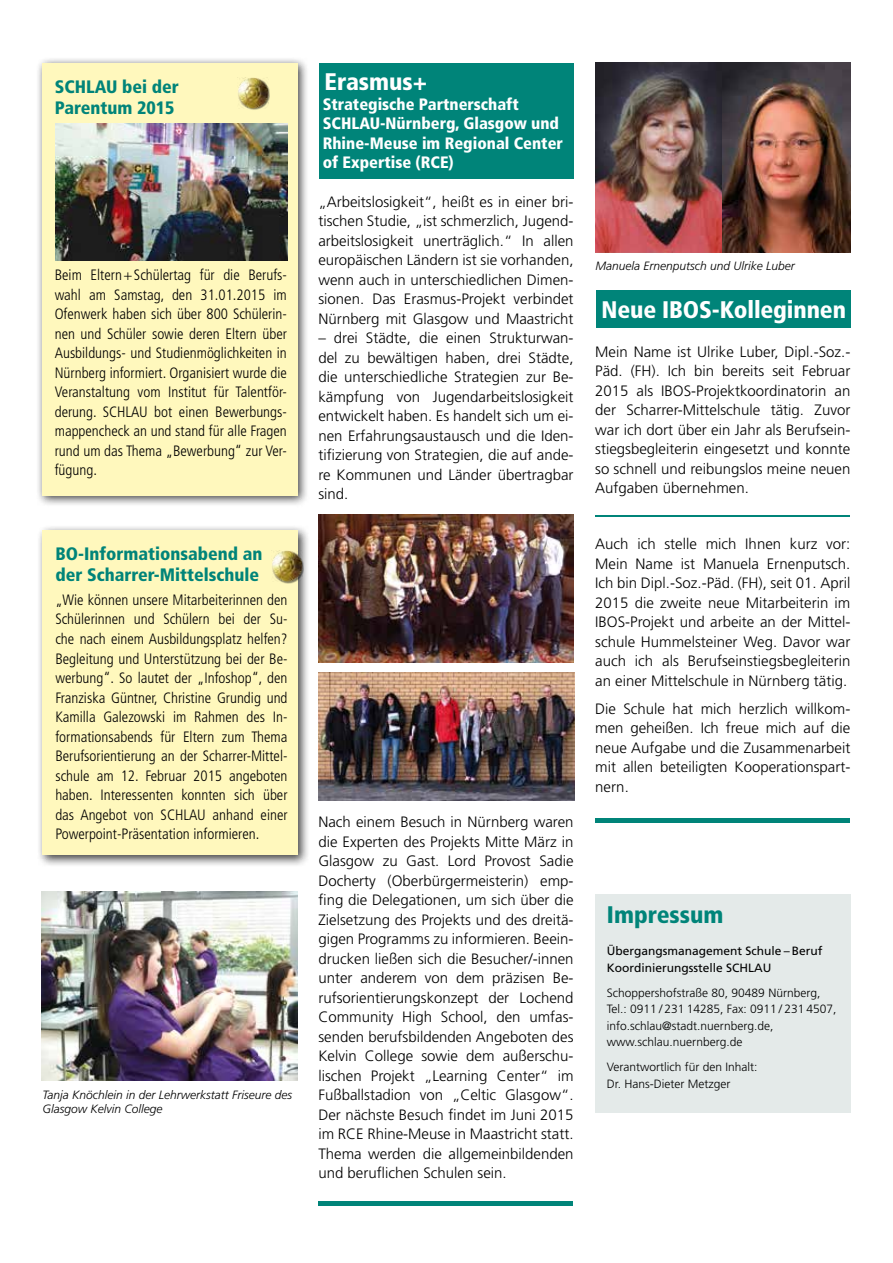
<style>
.page{position:relative;width:893px;height:1263px;background:#fff}
.page>*{position:absolute;margin:0;border:0;box-sizing:border-box;transform-origin:0 0}
.t1{font:900 condensed 24px "Frutiger";letter-spacing:-.005em;color:#fff}
.t2{font:900 condensed 24px "Frutiger";color:#008479}
.t3{font:900 condensed 18px/21px "Frutiger";color:#008479}
.t4{font:900 condensed 16.5px/19.5px "Frutiger";color:#fff}
.t5{font:300 15px/19.5px "Frutiger";color:#000;text-align:justify}
.t6{font:300 condensed 15px/19.5px "Frutiger";color:#000;text-align:justify}
.t7{font:300 12px/16.5px "Frutiger";color:#000}
.t8{font:italic 300 12px/14.4px "Frutiger";color:#000}
.t9{font:12px/16.5px "Frutiger";color:#000}
</style>
<div class="page">
<div style="left:595px;top:894px;width:255px;height:219px;background:#e4eae9"></div>
<div style="left:36px;top:57px;width:273px;height:450px;background:#000;opacity:.75"></div>
<div style="left:42px;top:63px;width:255px;height:432px;background:#fff8bd"></div>
<div style="left:238px;top:78px;width:32px;height:33px;background:#000;opacity:.5"></div>
<img style="left:238px;top:77px;width:31px;height:31px">
<hr style="left:595px;top:818px;width:255px;height:4px;background:#008479">
<img style="left:42px;top:892px;width:255px;height:189px">
<div style="left:596px;top:291px;width:254px;height:37px;background:#008479"></div>
<div style="left:37px;top:524px;width:273px;height:343px;background:#000;opacity:.75"></div>
<div style="left:43px;top:530px;width:255px;height:325px;background:#fff8bd"></div>
<div style="left:319px;top:63px;width:254px;height:115px;background:#008479"></div>
<img style="left:595px;top:63px;width:255px;height:189px">
<img style="left:55px;top:123px;width:232px;height:138px">
<img style="left:319px;top:514px;width:255px;height:149px">
<img style="left:319px;top:673px;width:255px;height:127px">
<hr style="left:318px;top:1201px;width:255px;height:4px;background:#008479">
<div style="left:272px;top:552px;width:32px;height:32px;background:#000;opacity:.5"></div>
<img style="left:272px;top:551px;width:30px;height:31px">
<hr style="left:595px;top:516px;width:255px;height:1px;background:#008479">
<p class="t3" style="left:55px;top:76px;width:126px">SCHLAU bei der<br>Parentum 2015</p>
<p class="t6" style="left:55px;top:265px;width:234px">Beim Eltern+Schülertag für die Berufs&shy;wahl am Samstag, den 31.01.2015 im Ofenwerk haben sich über 800 Schülerin&shy;nen und Schüler sowie deren Eltern über Ausbildungs- und Studienmöglichkeiten in Nürnberg informiert. Organisiert wurde die Veranstaltung vom Institut für Talentför&shy;derung. SCHLAU bot einen Bewerbungs&shy;mappencheck an und stand für alle Fragen rund um das Thema „Bewerbung“ zur Ver&shy;fügung.</p>
<p class="t3" style="left:55px;top:543px;width:209px">BO-Informationsabend an der Scharrer-Mittelschule</p>
<p class="t6" style="left:55px;top:590px;width:234px">„Wie können unsere Mitarbeiterinnen den Schülerinnen und Schülern bei der Su&shy;che nach einem Ausbildungsplatz helfen?<br>Begleitung und Unterstützung bei der Be&shy;werbung“. So lautet der „Infoshop“, den Franziska Güntner, Christine Grundig und Kamilla Galezowski im Rahmen des In&shy;formationsabends für Eltern zum Thema Berufsorientierung an der Scharrer-Mittel&shy;schule am 12. Februar 2015 angeboten haben. Interessenten konnten sich über das Angebot von SCHLAU anhand einer Powerpoint-Präsentation informieren.</p>
<p class="t8" style="left:43px;top:1087px;width:251px">Tanja Knöchlein in der Lehrwerkstatt Friseure des<br>Glasgow Kelvin College</p>
<h1 class="t1" style="left:325px;top:68px;width:104px">Erasmus+</h1>
<p class="t4" style="left:323px;top:94px;width:242px">Strategische Partnerschaft<br>SCHLAU-Nürnberg, Glasgow und<br>Rhine-Meuse im Regional Center of Expertise (RCE)</p>
<p class="t5" style="left:318px;top:192px;width:257px">„Arbeitslosigkeit“, heißt es in einer bri&shy;tischen Studie, „ist schmerzlich, Jugend&shy;arbeitslosigkeit unerträglich.“ In allen europäischen Ländern ist sie vorhanden, wenn auch in unterschiedlichen Dimen&shy;sionen. Das Erasmus-Projekt verbindet Nürnberg mit Glasgow und Maastricht</p>
<p class="t5" style="left:318px;top:328px;width:257px">– drei Städte, die einen Strukturwan&shy;del zu bewältigen haben, drei Städte, die unterschiedliche Strategien zur Be&shy;kämpfung von Jugendarbeitslosigkeit entwickelt haben. Es handelt sich um ei&shy;nen Erfahrungsaustausch und die Iden&shy;tifizierung von Strategien, die auf ande&shy;re Kommunen und Länder übertragbar sind.</p>
<p class="t5" style="left:318px;top:812px;width:257px">Nach einem Besuch in Nürnberg waren die Experten des Projekts Mitte März in Glasgow zu Gast. Lord Provost Sadie Docherty (Oberbürgermeisterin) emp&shy;fing die Delegationen, um sich über die Zielsetzung des Projekts und des dreitä&shy;gigen Programms zu informieren. Beein&shy;drucken ließen sich die Besucher/-innen unter anderem von dem präzisen Be&shy;rufsorientierungskonzept der Lochend Community High School, den umfas&shy;senden berufsbildenden Angeboten des Kelvin College sowie dem außerschu&shy;lischen Projekt „Learning Center“ im Fußballstadion von „Celtic Glasgow“.<br>Der nächste Besuch findet im Juni 2015 im RCE Rhine-Meuse in Maastricht statt.<br>Thema werden die allgemeinbildenden und beruflichen Schulen sein.</p>
<p class="t8" style="left:595px;top:259px;width:201px">Manuela Ernenputsch und Ulrike Luber</p>
<h1 class="t1" style="left:601px;top:295px;width:246px">Neue IBOS-Kolleginnen</h1>
<p class="t5" style="left:595px;top:342px;width:257px">Mein Name ist Ulrike Luber, Dipl.-Soz.- Päd. (FH). Ich bin bereits seit Februar 2015 als IBOS-Projektkoordinatorin an der Scharrer-Mittelschule tätig. Zuvor war ich dort über ein Jahr als Berufsein&shy;stiegsbegleiterin eingesetzt und konnte so schnell und reibungslos meine neuen Aufgaben übernehmen.</p>
<p class="t5" style="left:595px;top:534px;width:257px">Auch ich stelle mich Ihnen kurz vor:<br>Mein Name ist Manuela Ernenputsch.<br>Ich bin Dipl.-Soz.-Päd. (FH), seit 01. April 2015 die zweite neue Mitarbeiterin im IBOS-Projekt und arbeite an der Mittel&shy;schule Hummelsteiner Weg. Davor war auch ich als Berufseinstiegsbegleiterin an einer Mittelschule in Nürnberg tätig.</p>
<p class="t5" style="left:595px;top:699px;width:257px">Die Schule hat mich herzlich willkom&shy;men geheißen. Ich freue mich auf die neue Aufgabe und die Zusammenarbeit mit allen beteiligten Kooperationspart&shy;nern.</p>
<h1 class="t2" style="left:607px;top:900px;width:118px">Impressum</h1>
<p class="t9" style="left:607px;top:943px;width:217px">Übergangsmanagement Schule – Beruf<br>Koordinierungsstelle SCHLAU</p>
<p class="t7" style="left:607px;top:984px;width:231px">Schoppershofstraße 80, 90489 Nürnberg, Tel.: 0911 / 231 14285, Fax: 0911 / 231 4507, info.schlau@stadt.nuernberg.de, www.schlau.nuernberg.de</p>
<p class="t7" style="left:607px;top:1059px;width:152px">Verantwortlich für den Inhalt:<br>Dr. Hans-Dieter Metzger</p>
</div>
